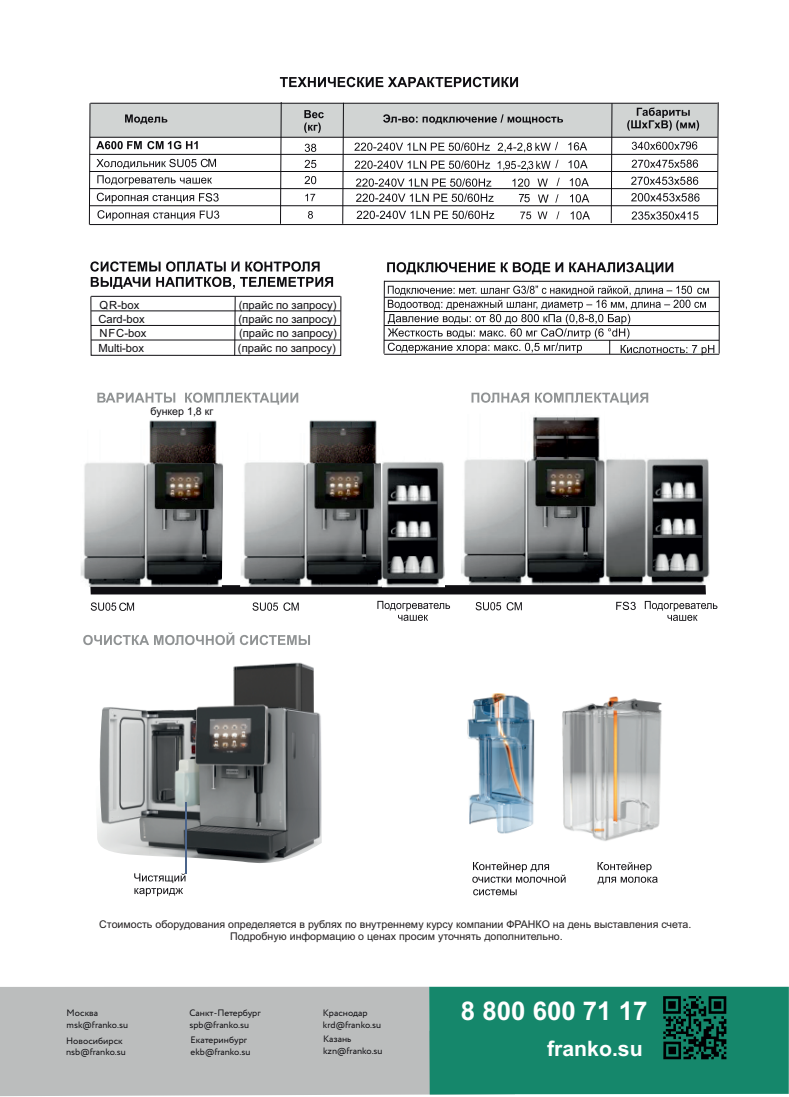
<style>
.page{position:relative;width:789px;height:1097px;background:#fff}
.page>*{position:absolute;margin:0;border:0;box-sizing:border-box;transform-origin:0 0}
.t1{font:700 25.75px "Arial";color:#fff}
.t2{font:700 21.25px "Arial";color:#fff}
.t3{font:11.25px "Arial";color:#0f0e12}
.t4{font:10.62px/11.9px "Arial";color:#231f20;text-align:center}
.t5{font:10.62px "Arial";color:#0f0e12}
.t6{font:9.25px/12px "Circe";color:#0f0e12}
</style>
<div class="page">
<img style="left:97px;top:662px;width:225px;height:199px">
<img style="left:461px;top:417px;width:248px;height:168px">
<svg style="left:134px;top:861px;width:523px;height:35px"></svg>
<svg style="left:280px;top:77px;width:238px;height:10px"></svg>
<img style="left:241px;top:462px;width:141px;height:123px">
<img style="left:382px;top:462px;width:63px;height:123px">
<svg style="left:97px;top:392px;width:551px;height:12px"></svg>
<hr style="left:186px;top:801px;width:1px;height:72px;background:#4b648a">
<img style="left:562px;top:696px;width:100px;height:145px">
<img style="left:467px;top:693px;width:68px;height:141px">
<svg style="left:83px;top:632px;width:227px;height:13px"></svg>
<svg style="left:90px;top:585px;width:627px;height:36px"></svg>
<svg style="left:387px;top:262px;width:286px;height:12px"></svg>
<hr style="left:384px;top:281px;width:1px;height:72px;background:#0f0e12">
<hr style="left:384px;top:325px;width:335px;height:1px;background:#0f0e12">
<hr style="left:384px;top:297px;width:335px;height:1px;background:#0f0e12">
<hr style="left:384px;top:281px;width:335px;height:1px;background:#0f0e12">
<hr style="left:384px;top:311px;width:335px;height:1px;background:#0f0e12">
<hr style="left:384px;top:354px;width:335px;height:1px;background:#0f0e12">
<hr style="left:384px;top:340px;width:335px;height:1px;background:#0f0e12">
<hr style="left:719px;top:280px;width:1px;height:73px;background:#0f0e12">
<svg style="left:388px;top:285px;width:326px;height:70px"></svg>
<img style="left:80px;top:462px;width:143px;height:124px">
<img style="left:147px;top:420px;width:72px;height:43px">
<img style="left:307px;top:420px;width:72px;height:43px">
<svg style="left:90px;top:261px;width:243px;height:28px"></svg>
<hr style="left:91px;top:340px;width:249px;height:1px;background:#0f0e12">
<hr style="left:91px;top:310px;width:249px;height:1px;background:#0f0e12">
<hr style="left:91px;top:325px;width:249px;height:1px;background:#0f0e12">
<svg style="left:234px;top:298px;width:1px;height:55px"></svg>
<div style="left:91px;top:296px;width:250px;height:59px;border:1px solid #0f0e12"></div>
<div style="left:0;top:986px;width:515px;height:109px;background:#bbbdbd"></div>
<div style="left:429px;top:986px;width:360px;height:108px;background:#15876b"></div>
<svg style="left:663px;top:995px;width:63px;height:64px"></svg>
<svg style="left:89px;top:102px;width:629px;height:123px"></svg>
<p class="t3" style="left:99px;top:301px;width:41px">QR-box</p>
<p class="t3" style="left:239px;top:301px;width:99px">(прайс по запросу)</p>
<p class="t3" style="left:98px;top:315px;width:48px">Card-box</p>
<p class="t3" style="left:238px;top:315px;width:99px">(прайс по запросу)</p>
<p class="t3" style="left:99px;top:329px;width:49px">NFC-box</p>
<p class="t3" style="left:239px;top:329px;width:99px">(прайс по запросу)</p>
<p class="t3" style="left:98px;top:343px;width:47px">Multi-box</p>
<p class="t3" style="left:238px;top:343px;width:99px">(прайс по запросу)</p>
<p class="t5" style="left:150px;top:407px;width:64px">бункер 1,8 кг</p>
<p class="t4" style="left:99px;top:919px;width:593px">Стоимость оборудования определяется в рублях по внутреннему курсу компании ФРАНКО на день выставления счета.<br>Подробную информацию о ценах просим уточнять дополнительно.</p>
<p class="t6" style="left:67px;top:1019px;width:63px">msk@franko.su</p>
<p class="t6" style="left:323px;top:1007px;width:60px">Краснодар krd@franko.su</p>
<p class="t6" style="left:323px;top:1033px;width:61px">Казань kzn@franko.su</p>
<p class="t6" style="left:67px;top:1007px;width:33px">Москва</p>
<p class="t6" style="left:189px;top:1007px;width:73px">Санкт-Петербург</p>
<p class="t6" style="left:189px;top:1017px;width:61px;line-height:15.2px">spb@franko.su<br>Екатеринбург</p>
<p class="t6" style="left:190px;top:1046px;width:61px">ekb@franko.su</p>
<p class="t6" style="left:66px;top:1034px;width:61px">Новосибирск nsb@franko.su</p>
<h1 class="t1" style="left:461px;top:1001px;width:188px">8 800 600 71 17</h1>
<h2 class="t2" style="left:547px;top:1040px;width:97px">franko.su</h2>
</div>
